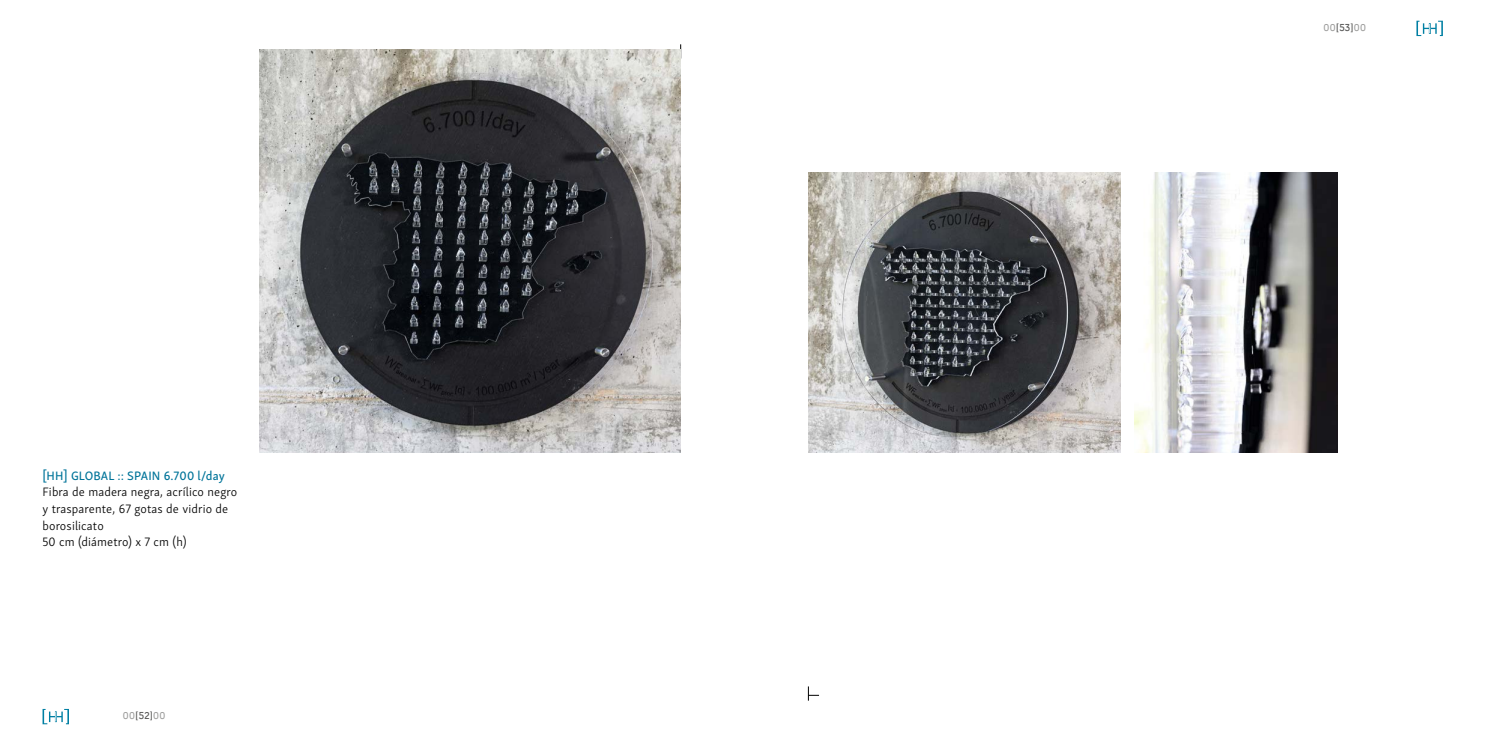
<style>
.page{position:relative;width:1489px;height:745px;background:#fff}
.page>*{position:absolute;margin:0;border:0;box-sizing:border-box;transform-origin:0 0}
._11_BILD_ERKLAERUNGEN{font:300 12.5px/16.6px "Skolar Sans";letter-spacing:.01em;color:#000}
._11_BILD_ERKLAERUNGEN-2{font:12.5px "Skolar Sans Me";letter-spacing:.01em;color:#007499}
.t1{font:10px "Baumans";letter-spacing:.035em;color:#9d9d9c}
.s1{color:#575756}
</style>
<div class="page">
<svg style="left:43px;top:708px;width:26px;height:15px"></svg>
<svg style="left:1416px;top:21px;width:26px;height:15px"></svg>
<svg style="left:670px;top:44px;width:11px;height:14px"></svg>
<svg style="left:808px;top:686px;width:11px;height:14px"></svg>
<img style="left:260px;top:50px;width:420px;height:402px">
<img style="left:1134px;top:172px;width:203px;height:280px">
<img style="left:808px;top:172px;width:312px;height:280px">
<p class="_11_BILD_ERKLAERUNGEN-2" style="left:42px;top:465px;width:184px">[HH] GLOBAL :: SPAIN 6.700 l/day</p>
<p class="_11_BILD_ERKLAERUNGEN" style="left:42px;top:482px;width:196px">Fibra de madera negra, acrílico negro y trasparente, 67 gotas de vidrio de borosilicato</p>
<p class="_11_BILD_ERKLAERUNGEN" style="left:42px;top:532px;width:146px">50 cm (diámetro) x 7 cm (h)</p>
<p class="t1" style="left:123px;top:709px;width:44px">00<span class="s1">[52]</span>00</p>
<p class="t1" style="left:1323px;top:21px;width:44px">00<span class="s1">[53]</span>00</p>
</div>
